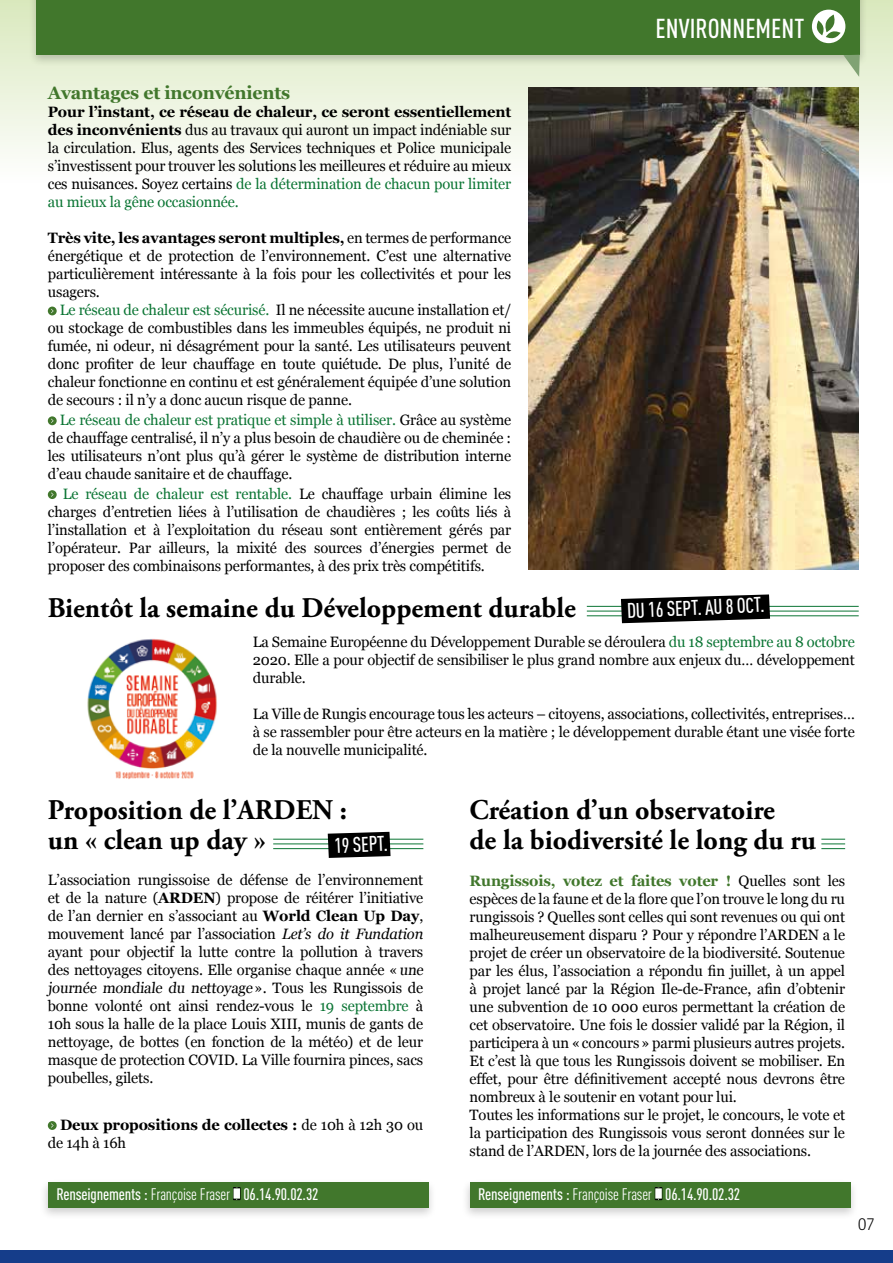
<style>
.page{position:relative;width:893px;height:1263px;background:#fff}
.page>*{position:absolute;margin:0;border:0;box-sizing:border-box;transform-origin:0 0}
.t1{font:700 28.5px/30px "Adobe Garamond Pro";color:#000}
.t2{font:500 27px "DIN Cond";color:#fff}
.t3{font:500 21px "DIN Cond";color:#fff;scale:.96 1}
.t4{font:700 18px "Georgia";letter-spacing:-.01em;color:#41772c}
.t5{font:300 18px "Bulo";color:#000}
.t6{font:500 16.5px "DIN Cond";letter-spacing:-.01em;color:#fff}
.t7{font:15px/18px "Georgia";letter-spacing:-.01em;color:#000;text-align:justify}
.t8{font:700 15px/18px "Georgia";letter-spacing:-.01em;color:#000}
.s1{font-weight:700}
.s2{color:#0b7534}
.s3{font-style:italic}
.s4{font-weight:400}
.s5{font-weight:700;color:#41772c}
</style>
<div class="page">
<div style="left:0;top:0;width:893px;height:183px;background:linear-gradient(to bottom,#d9e8bd,#fdfdfd)"></div>
<div style="left:0;top:1250px;width:893px;height:13px;background:#153d8a"></div>
<svg style="left:48px;top:1121px;width:9px;height:9px"></svg>
<svg style="left:48px;top:307px;width:9px;height:8px"></svg>
<svg style="left:48px;top:416px;width:9px;height:9px"></svg>
<svg style="left:48px;top:490px;width:9px;height:9px"></svg>
<hr style="left:587px;top:615px;width:272px;height:1px;background:#0b7534">
<hr style="left:587px;top:611px;width:272px;height:1px;background:#0b7534">
<hr style="left:587px;top:606px;width:272px;height:1px;background:#0b7534">
<hr style="left:273px;top:848px;width:150px;height:1px;background:#0b7534">
<hr style="left:273px;top:843px;width:150px;height:1px;background:#0b7534">
<hr style="left:273px;top:839px;width:150px;height:1px;background:#0b7534">
<svg style="left:821px;top:839px;width:24px;height:10px"></svg>
<img style="left:529px;top:88px;width:330px;height:482px">
<img style="left:87px;top:639px;width:130px;height:140px">
<div style="left:40px;top:1178px;width:397px;height:42px;background:#000;opacity:.2"></div>
<div style="left:48px;top:1182px;width:381px;height:25px;background:#41772c"></div>
<svg style="left:233px;top:1187px;width:8px;height:13px"></svg>
<div style="left:461px;top:1178px;width:398px;height:42px;background:#000;opacity:.2"></div>
<div style="left:470px;top:1182px;width:380px;height:25px;background:#41772c"></div>
<svg style="left:655px;top:1187px;width:7px;height:13px"></svg>
<svg style="left:621px;top:594px;width:149px;height:29px;background:#2a2a2a"></svg>
<svg style="left:328px;top:832px;width:63px;height:26px;background:#151515"></svg>
<div style="left:29px;top:0;width:839px;height:67px;background:#000;opacity:.2"></div>
<div style="left:37px;top:0;width:823px;height:55px;background:#41772c"></div>
<div style="left:812px;top:10px;width:33px;height:33px;background:#fff;border-radius:50%"></div>
<svg style="left:816px;top:15px;width:24px;height:24px"></svg>
<svg style="left:843px;top:55px;width:17px;height:22px"></svg>
<p class="t4" style="left:48px;top:80px;width:244px">Avantages et inconvénients</p>
<p class="t7" style="left:48px;top:103px;width:465px"><span class="s1">Pour l’instant, ce réseau de chaleur, ce seront essentiellement des inconvénients</span> dus au travaux qui auront un impact indéniable sur la circulation. Elus, agents des Services techniques et Police municipale s’investissent pour trouver les solutions les meilleures et réduire au mieux ces nuisances. Soyez certains <span class="s2">de la détermination de chacun pour limiter au mieux la gêne occasionnée.</span></p>
<p class="t7" style="left:48px;top:229px;width:465px"><span class="s1">Très vite, les avantages seront multiples,</span> en termes de performance énergétique et de protection de l’environnement. C’est une alternative particulièrement intéressante à la fois pour les collectivités et pour les usagers.</p>
<p class="t7" style="left:48px;top:301px;width:465px;text-indent:12px"><span class="s2">Le réseau de chaleur est sécurisé.</span> Il ne nécessite aucune installation et/ ou stockage de combustibles dans les immeubles équipés, ne produit ni fumée, ni odeur, ni désagrément pour la santé. Les utilisateurs peuvent donc profiter de leur chauffage en toute quiétude. De plus, l’unité de chaleur fonctionne en continu et est généralement équipée d’une solution de secours : il n’y a donc aucun risque de panne.</p>
<p class="t7" style="left:48px;top:410px;width:465px;text-indent:12px"><span class="s2">Le réseau de chaleur est pratique et simple à utiliser.</span> Grâce au système de chauffage centralisé, il n’y a plus besoin de chaudière ou de cheminée : les utilisateurs n’ont plus qu’à gérer le système de distribution interne d’eau chaude sanitaire et de chauffage.</p>
<p class="t7" style="left:48px;top:484px;width:465px;text-indent:15px"><span class="s2">Le réseau de chaleur est rentable.</span> Le chauffage urbain élimine les charges d’entretien liées à l’utilisation de chaudières ; les coûts liés à l’installation et à l’exploitation du réseau sont entièrement gérés par l’opérateur. Par ailleurs, la mixité des sources d’énergies permet de proposer des combinaisons performantes, à des prix très compétitifs.</p>
<h2 class="t2" style="left:656px;top:13px;width:150px">ENVIRONNEMENT</h2>
<h1 class="t1" style="left:48px;top:593px;width:529px">Bientôt la semaine du Développement durable</h1>
<p class="t7" style="left:253px;top:632px;width:603px">La Semaine Européenne du Développement Durable se déroulera <span class="s2">du 18 septembre au 8 octobre </span>2020. Elle a pour objectif de sensibiliser le plus grand nombre aux enjeux du… développement durable.</p>
<p class="t7" style="left:253px;top:704px;width:603px">La Ville de Rungis encourage tous les acteurs – citoyens, associations, collectivités, entreprises… à se rassembler pour être acteurs en la matière ; le développement durable étant une visée forte de la nouvelle municipalité.</p>
<h3 class="t3" style="left:627px;top:597px;width:145px;rotate:-2deg">DU 16 SEPT. AU 8 OCT.</h3>
<h1 class="t1" style="left:48px;top:795px;width:301px">Proposition de l’ARDEN : un « clean up day »</h1>
<p class="t7" style="left:48px;top:870px;width:379px;text-align:left">L’association rungissoise de défense de l’environnement et de la nature (<span class="s1">ARDEN</span>) propose de réitérer l’initiative de l’an dernier en s’associant au <span class="s1">World Clean Up Day</span>, mouvement lancé par l’association <span class="s3">Let’s do it Fundation </span>ayant pour objectif la lutte contre la pollution à travers des nettoyages citoyens. Elle organise chaque année «une journée mondiale du nettoyage». Tous les Rungissois de bonne volonté ont ainsi rendez-vous le <span class="s2">19 septembre</span> à 10h sous la halle de la place Louis XIII, munis de gants de nettoyage, de bottes (en fonction de la météo) et de leur masque de protection COVID. La Ville fournira pinces, sacs poubelles, gilets.</p>
<p class="t8" style="left:48px;top:1115px;width:377px;text-indent:12px">Deux propositions de collectes : <span class="s4">de 10h à 12h 30 ou de 14h à 16h</span></p>
<h3 class="t3" style="left:334px;top:833px;width:57px;rotate:-2deg">19 SEPT.</h3>
<h1 class="t1" style="left:470px;top:795px;width:348px">Création d’un observatoire<br>de la biodiversité le long du ru</h1>
<p class="t7" style="left:470px;top:871px;width:377px;text-align:left"><span class="s5">Rungissois, votez et faites voter !</span> Quelles sont les espèces de la faune et de la flore que l’on trouve le long du ru rungissois ? Quelles sont celles qui sont revenues ou qui ont malheureusement disparu ? Pour y répondre l’ARDEN a le projet de créer un observatoire de la biodiversité. Soutenue par les élus, l’association a répondu fin juillet, à un appel à projet lancé par la Région Ile-de-France, afin d’obtenir une subvention de 10 000 euros permettant la création de cet observatoire. Une fois le dossier validé par la Région, il participera à un «concours» parmi plusieurs autres projets.<br>Et c’est là que tous les Rungissois doivent se mobiliser. En effet, pour être définitivement accepté nous devrons être nombreux à le soutenir en votant pour lui.<br>Toutes les informations sur le projet, le concours, le vote et la participation des Rungissois vous seront données sur le stand de l’ARDEN, lors de la journée des associations.</p>
<p class="t6" style="left:56px;top:1184px;width:264px">Renseignements : <span class="s4">Françoise Fraser</span> 06.14.90.02.32</p>
<p class="t6" style="left:478px;top:1184px;width:264px">Renseignements : <span class="s4">Françoise Fraser</span> 06.14.90.02.32</p>
<p class="t5" style="left:858px;top:1213px;width:18px">07</p>
</div>
